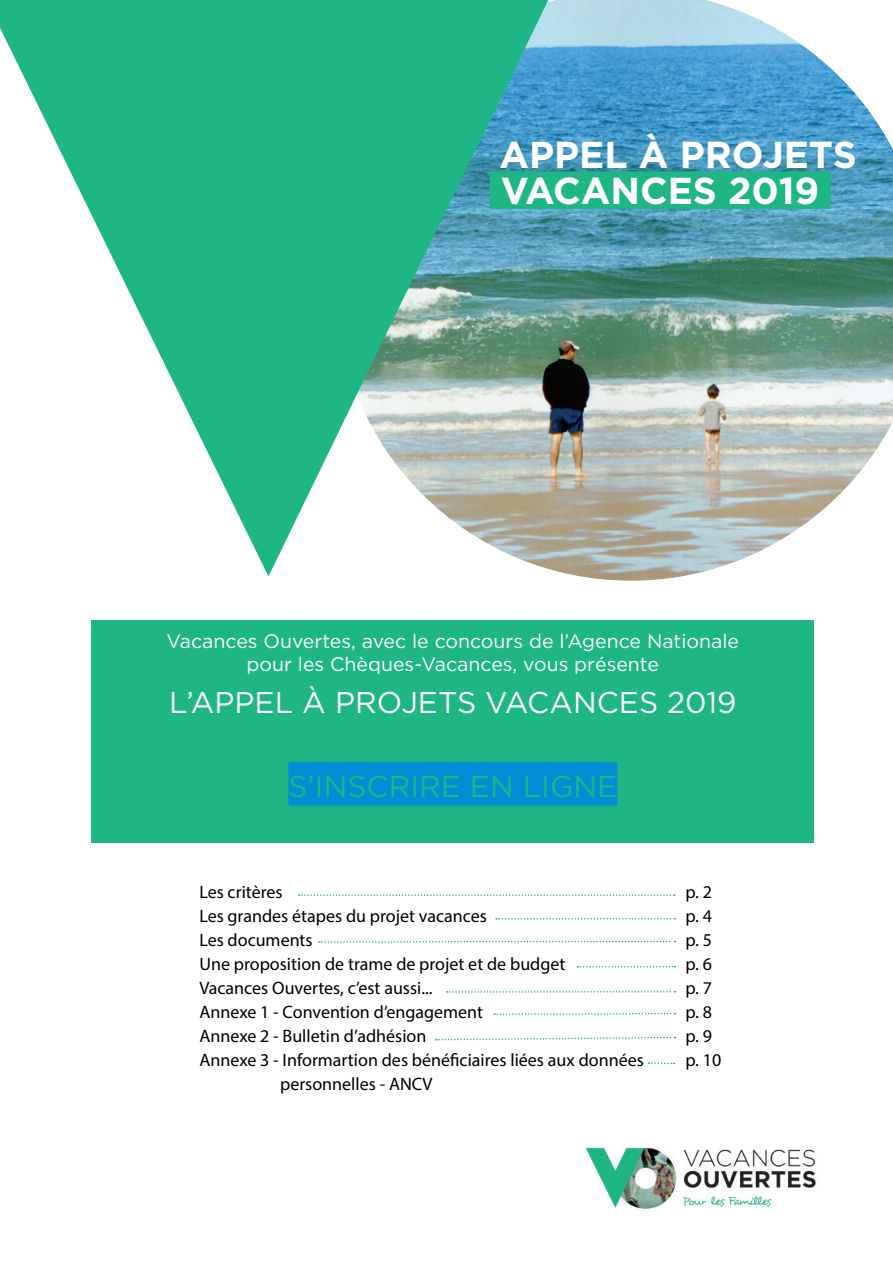
<style>
.page{position:relative;width:893px;height:1263px;background:#fff}
.page>*{position:absolute;margin:0;border:0;box-sizing:border-box;transform-origin:0 0}
.t1{font:700 37.5px/36px "Gotham HTF";color:#fff}
.t2{font:30px "Gotham HTF";color:#fff}
.t3{font:30px "Gotham HTF";color:#1eb684}
.t4{font:19.5px/23.4px "Gotham HTF";color:#fff;text-align:center}
.t5{font:18px "Myriad Pro";color:#000}
</style>
<div class="page">
<img style="left:548px;top:0;width:345px;height:581px">
<svg style="left:0;top:0;width:548px;height:576px;fill:#1eb684"></svg>
<div style="left:490px;top:171px;width:341px;height:38px;background:#1eb684"></div>
<div style="left:91px;top:621px;width:723px;height:222px;background:#1eb684"></div>
<div style="left:288px;top:762px;width:329px;height:43px;background:#008fd5"></div>
<img style="left:585px;top:1147px;width:231px;height:62px">
<svg style="left:299px;top:894px;width:376px;height:2px"></svg>
<svg style="left:496px;top:918px;width:179px;height:1px"></svg>
<svg style="left:319px;top:941px;width:356px;height:2px"></svg>
<svg style="left:577px;top:966px;width:98px;height:1px"></svg>
<svg style="left:447px;top:991px;width:228px;height:2px"></svg>
<svg style="left:494px;top:1012px;width:181px;height:3px"></svg>
<svg style="left:436px;top:1036px;width:239px;height:5px"></svg>
<svg style="left:648px;top:1062px;width:27px;height:2px"></svg>
<h1 class="t1" style="left:500px;top:135px;width:359px">APPEL À PROJETS<br>VACANCES 2019</h1>
<p class="t4" style="left:167px;top:629px;width:574px">Vacances Ouvertes, avec le concours de l’Agence Nationale pour les Chèques-Vacances, vous présente</p>
<h2 class="t2" style="left:169px;top:686px;width:569px">L’APPEL À PROJETS VACANCES 2019</h2>
<h2 class="t3" style="left:288px;top:770px;width:330px">S’INSCRIRE EN LIGNE</h2>
<p class="t5" style="left:199px;top:881px;width:85px">Les critères</p>
<p class="t5" style="left:685px;top:881px;width:28px">p. 2</p>
<p class="t5" style="left:199px;top:905px;width:289px">Les grandes étapes du projet vacances</p>
<p class="t5" style="left:685px;top:905px;width:28px">p. 4</p>
<p class="t5" style="left:199px;top:929px;width:115px">Les documents</p>
<p class="t5" style="left:685px;top:929px;width:28px">p. 5</p>
<p class="t5" style="left:199px;top:953px;width:367px">Une proposition de trame de projet et de budget</p>
<p class="t5" style="left:685px;top:953px;width:28px">p. 6</p>
<p class="t5" style="left:199px;top:977px;width:235px">Vacances Ouvertes, c’est aussi...</p>
<p class="t5" style="left:685px;top:977px;width:28px">p. 7</p>
<p class="t5" style="left:199px;top:1001px;width:285px">Annexe 1 - Convention d’engagement</p>
<p class="t5" style="left:685px;top:1001px;width:28px">p. 8</p>
<p class="t5" style="left:199px;top:1025px;width:229px">Annexe 2 - Bulletin d’adhésion</p>
<p class="t5" style="left:685px;top:1025px;width:28px">p. 9</p>
<p class="t5" style="left:199px;top:1049px;width:446px">Annexe 3 - Informartion des bénéficiaires liées aux données</p>
<p class="t5" style="left:685px;top:1049px;width:37px">p. 10</p>
<p class="t5" style="left:280px;top:1073px;width:154px">personnelles - ANCV</p>
</div>
